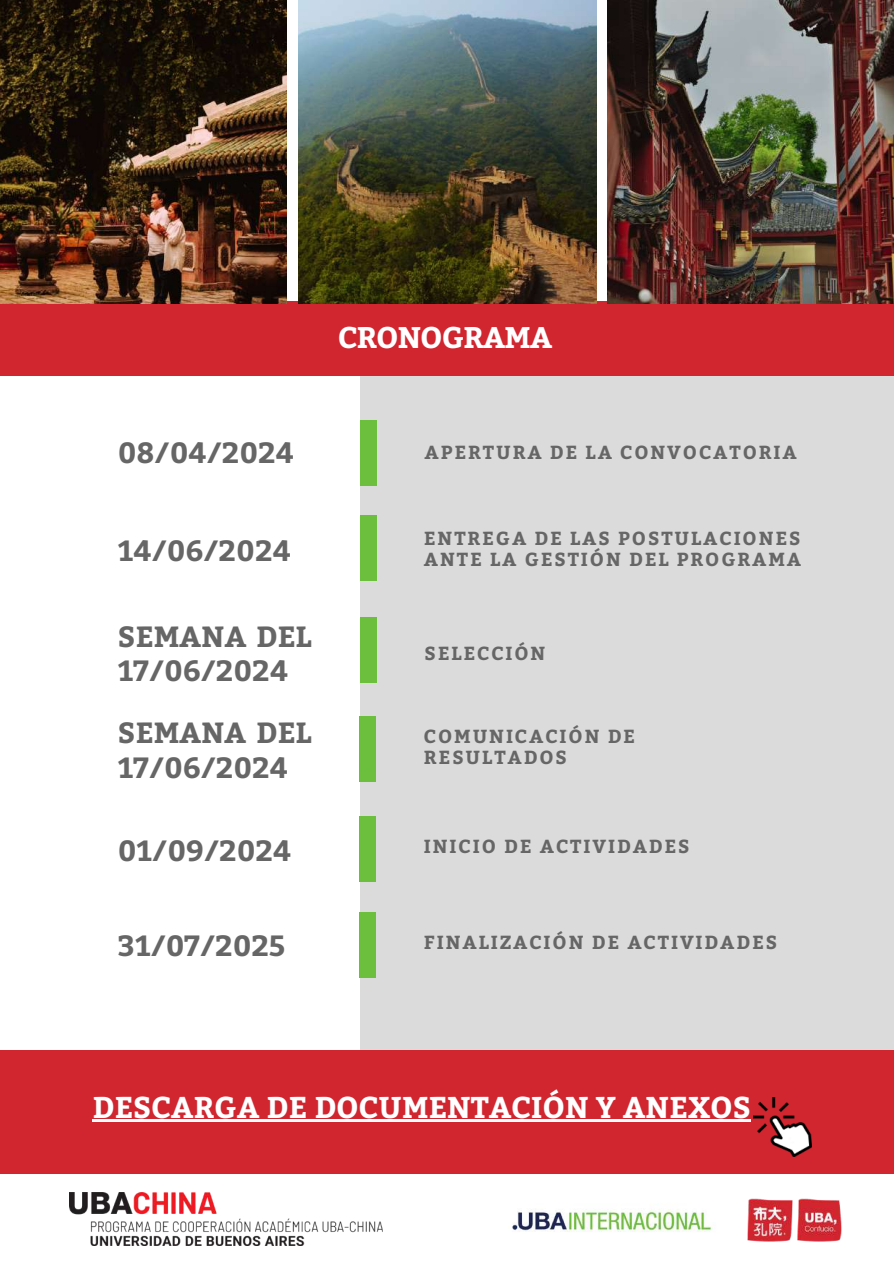
<style>
.page{position:relative;width:894px;height:1264px;background:#fff}
.page>*{position:absolute;margin:0;border:0;box-sizing:border-box;transform-origin:0 0}
.t1{font:700 30px "Bitter";color:#fff}
.t2{font:700 29.85px "Bitter";letter-spacing:-.03em;color:#fff}
.t3{font:700 29.1px/34.8px "Bitter";color:#666}
.t4{font:700 18.9px/21.3px "Bitter";letter-spacing:.1em;color:#666}
</style>
<div class="page">
<div style="left:360px;top:357px;width:533px;height:713px;background:#dbdbdb"></div>
<div style="left:0;top:301px;width:893px;height:75px;background:#d12630"></div>
<img style="left:0;top:0;width:287px;height:304px">
<img style="left:298px;top:0;width:298px;height:304px">
<img style="left:607px;top:0;width:286px;height:304px">
<div style="left:360px;top:515px;width:16px;height:65px;background:#6cbf3c"></div>
<div style="left:360px;top:420px;width:16px;height:65px;background:#6cbf3c"></div>
<div style="left:360px;top:617px;width:16px;height:66px;background:#6cbf3c"></div>
<div style="left:360px;top:716px;width:15px;height:65px;background:#6cbf3c"></div>
<div style="left:0;top:1050px;width:893px;height:138px;background:#d12630"></div>
<hr style="left:92px;top:1119px;width:658px;height:3px;background:#fff">
<img style="left:753px;top:1097px;width:58px;height:59px">
<div style="left:0;top:1174px;width:893px;height:89px;background:#fff"></div>
<img style="left:69px;top:1192px;width:313px;height:52px">
<img style="left:512px;top:1209px;width:201px;height:23px">
<img style="left:747px;top:1198px;width:95px;height:44px">
<div style="left:360px;top:816px;width:15px;height:66px;background:#6cbf3c"></div>
<div style="left:360px;top:912px;width:15px;height:65px;background:#6cbf3c"></div>
<h2 class="t2" style="left:338px;top:316px;width:216px">CRONOGRAMA</h2>
<h3 class="t3" style="left:118px;top:433px;width:178px">08/04/2024</h3>
<p class="t4" style="left:424px;top:441px;width:374px">APERTURA DE LA CONVOCATORIA</p>
<h3 class="t3" style="left:118px;top:531px;width:174px">14/06/2024</h3>
<p class="t4" style="left:424px;top:526px;width:378px">ENTREGA DE LAS POSTULACIONES<br>ANTE LA GESTIÓN DEL PROGRAMA</p>
<h3 class="t3" style="left:118px;top:617px;width:195px">SEMANA DEL<br>17/06/2024</h3>
<p class="t4" style="left:424px;top:641px;width:122px">SELECCIÓN</p>
<h3 class="t3" style="left:118px;top:713px;width:195px">SEMANA DEL<br>17/06/2024</h3>
<p class="t4" style="left:424px;top:724px;width:213px">COMUNICACIÓN DE<br>RESULTADOS</p>
<h3 class="t3" style="left:118px;top:831px;width:175px">01/09/2024</h3>
<p class="t4" style="left:424px;top:834px;width:267px">INICIO DE ACTIVIDADES</p>
<h3 class="t3" style="left:118px;top:926px;width:169px">31/07/2025</h3>
<p class="t4" style="left:424px;top:930px;width:355px">FINALIZACIÓN DE ACTIVIDADES</p>
<h1 class="t1" style="left:92px;top:1084px;width:659px">DESCARGA DE DOCUMENTACIÓN Y ANEXOS</h1>
</div>
